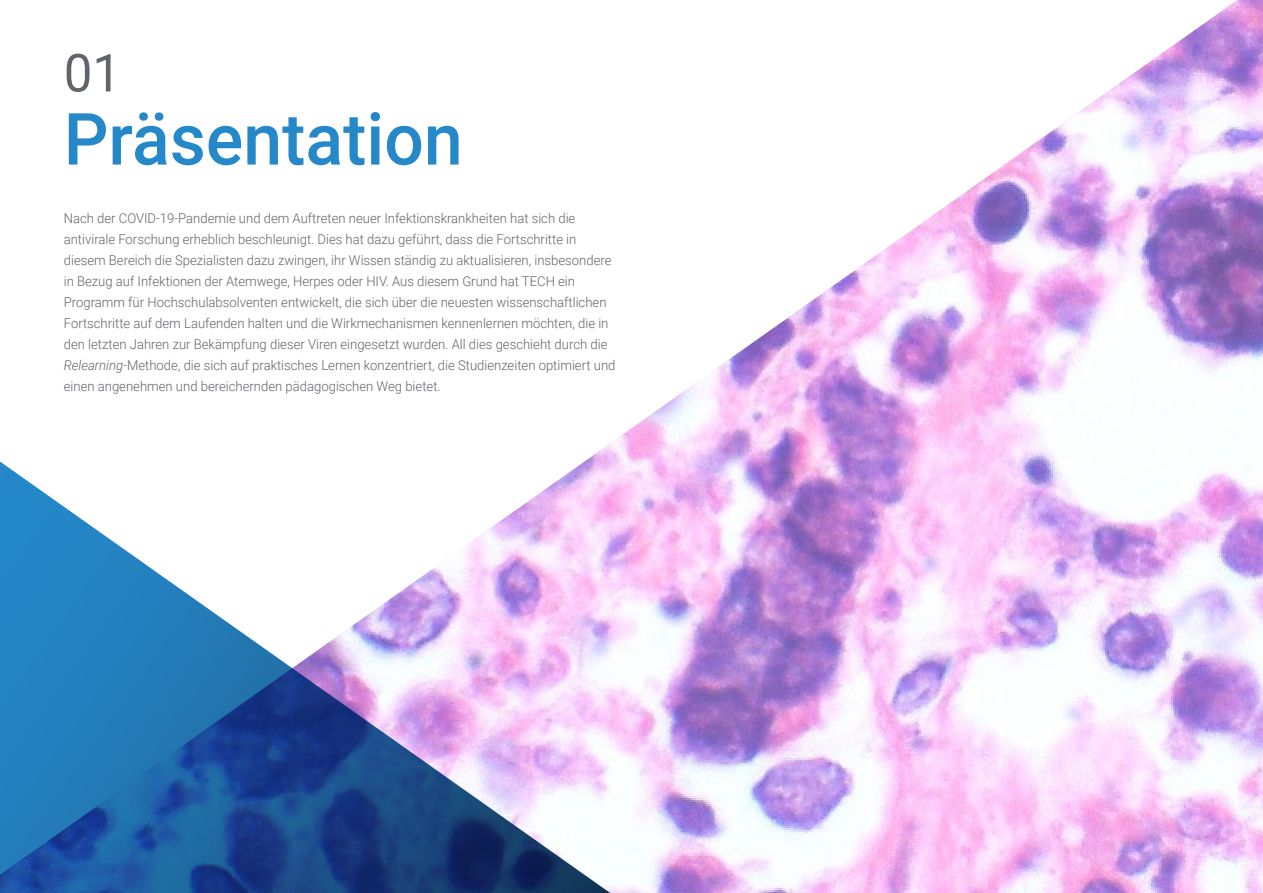
<style>
.page{position:relative;width:1263px;height:893px;background:#fff}
.page>*{position:absolute;margin:0;border:0;box-sizing:border-box;transform-origin:0 0}
.t1{font:500 72px "Roboto";color:#2488c9}
.t2{font:52.5px "Roboto";color:#61646a}
.t3{font:300 13.5px/21px "Roboto";color:#61646a}
.s1{font-style:italic}
</style>
<div class="page">
<img style="left:607px;top:0;width:656px;height:893px">
<svg style="left:0;top:446px;width:640px;height:447px"></svg>
<h2 class="t2" style="left:64px;top:36px;width:59px">01</h2>
<h1 class="t1" style="left:64px;top:89px;width:400px">Präsentation</h1>
<p class="t3" style="left:64px;top:207px;width:553px">Nach der COVID-19-Pandemie und dem Auftreten neuer Infektionskrankheiten hat sich die antivirale Forschung erheblich beschleunigt. Dies hat dazu geführt, dass die Fortschritte in diesem Bereich die Spezialisten dazu zwingen, ihr Wissen ständig zu aktualisieren, insbesondere in Bezug auf Infektionen der Atemwege, Herpes oder HIV. Aus diesem Grund hat TECH ein Programm für Hochschulabsolventen entwickelt, die sich über die neuesten wissenschaftlichen Fortschritte auf dem Laufenden halten und die Wirkmechanismen kennenlernen möchten, die in den letzten Jahren zur Bekämpfung dieser Viren eingesetzt wurden. All dies geschieht durch die <span class="s1">Relearning</span>-Methode, die sich auf praktisches Lernen konzentriert, die Studienzeiten optimiert und einen angenehmen und bereichernden pädagogischen Weg bietet.</p>
</div>
